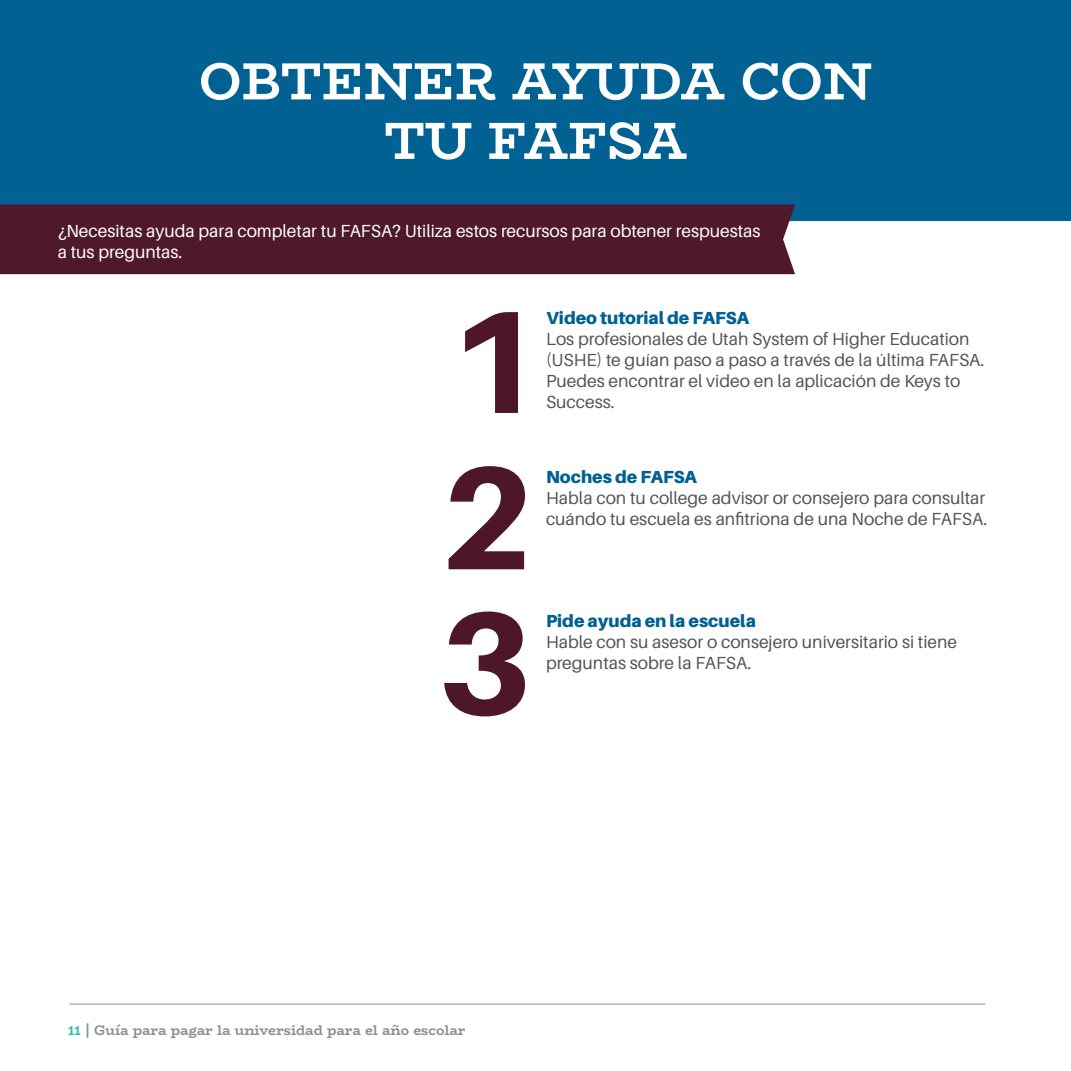
<style>
.page{position:relative;width:1071px;height:1071px;background:#fff}
.page>*{position:absolute;margin:0;border:0;box-sizing:border-box;transform-origin:0 0}
.Header_-_30pt__white{font:700 52.5px "Bio Rhyme";color:#fff}
.Body_Copy_-_white{font:17.5px/21px "Aileron";color:#545557}
.Body_Copy_-_white-2{font:17.5px/21px "Aileron";color:#fff}
.Body_Copy_-_white-3{font:900 17.5px "Aileron";color:#006192}
.t1{font:700 14px "Bio Rhyme";letter-spacing:-.005em;color:#8b8d90}
.s1{color:#2abbaf}
</style>
<div class="page">
<hr style="left:70px;top:1004px;width:915px;height:1px;background:#8b8d90">
<div style="left:0;top:0;width:1071px;height:220px;background:#006192"></div>
<div style="left:0;top:205px;width:795px;height:69px;background:#4f182b"></div>
<svg style="left:465px;top:312px;width:53px;height:101px"></svg>
<svg style="left:444px;top:612px;width:81px;height:104px"></svg>
<svg style="left:449px;top:466px;width:76px;height:103px"></svg>
<p class="Header_-_30pt__white" style="left:199px;top:41px;width:675px">OBTENER AYUDA CON</p>
<p class="Header_-_30pt__white" style="left:384px;top:100px;width:304px">TU FAFSA</p>
<p class="Body_Copy_-_white-2" style="left:58px;top:221px;width:704px">¿Necesitas ayuda para completar tu FAFSA? Utiliza estos recursos para obtener respuestas a tus preguntas.</p>
<p class="Body_Copy_-_white-3" style="left:546px;top:308px;width:205px">Video tutorial de FAFSA</p>
<p class="Body_Copy_-_white" style="left:546px;top:329px;width:425px">Los profesionales de Utah System of Higher Education</p>
<p class="Body_Copy_-_white" style="left:546px;top:350px;width:440px">(USHE) te guían paso a paso a través de la última FAFSA.<br>Puedes encontrar el video en la aplicación de Keys to</p>
<p class="Body_Copy_-_white" style="left:546px;top:392px;width:70px">Success.</p>
<p class="Body_Copy_-_white-3" style="left:546px;top:467px;width:152px">Noches de FAFSA</p>
<p class="Body_Copy_-_white" style="left:546px;top:488px;width:441px">Habla con tu college advisor or consejero para consultar</p>
<p class="Body_Copy_-_white" style="left:546px;top:509px;width:443px">cuándo tu escuela es anfitriona de una Noche de FAFSA.</p>
<p class="Body_Copy_-_white-3" style="left:546px;top:610px;width:212px">Pide ayuda en la escuela</p>
<p class="Body_Copy_-_white" style="left:546px;top:631px;width:413px">Hable con su asesor o consejero universitario si tiene preguntas sobre la FAFSA.</p>
<p class="t1" style="left:68px;top:1019px;width:399px"><span class="s1">11</span> | Guía para pagar la universidad para el año escolar</p>
</div>
